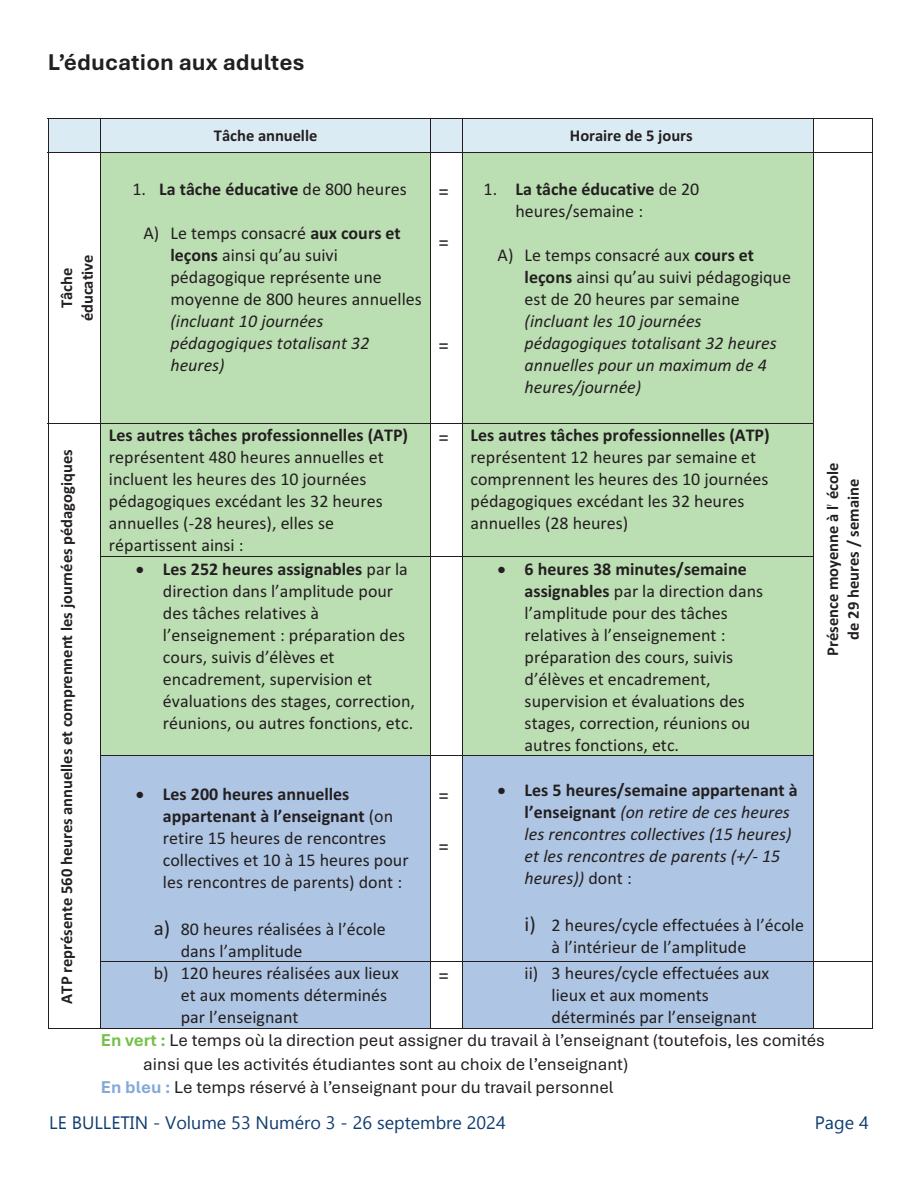
<style>
.page{position:relative;width:918px;height:1188px;background:#fff}
.page>*{position:absolute;margin:0;border:0;box-sizing:border-box;transform-origin:0 0}
.t1{font:24px "Aptos Bold 2";color:#231f20}
.t2{font:21px "Calibri 4";color:#231f20}
.t3{font:18px/22px "Calibri 4";color:#231f20}
.t4{font:italic 18px/22px "Calibri";color:#231f20}
.t5{font:18px "Aptos 2";color:#231f20}
.t6{font:18px/21.9px "Calibri 5";color:#231f20}
.t7{font:18px "Gadugi";color:#0f3c71}
.t8{font:18px "Calibri Bold 3";color:#231f20}
.t9{font:16.5px/20.7px "Calibri Bold 3";letter-spacing:-.005em;color:#231f20;text-align:center}
.s1{font-family:"Calibri 4"}
.s2{font-family:"Calibri Bold 3"}
.s3{font-family:"Calibri 5"}
.s4{font-family:"Calibri";font-style:italic}
.s5{font-family:"Calibri 4";font-style:normal}
.s6{font-family:"Calibri Bold 3";font-style:normal}
.s7{font-family:"Calibri 5";font-style:normal}
.s8{font-size:21px}
.s9{font-family:"Calibri Bold 4"}
.s10{font-family:"Calibri 4";font-size:21px}
.s11{font-family:"Calibri Bold 4";font-style:normal}
.s12{font-family:"Aptos Bold 2";color:#75c048}
.s13{font-family:"Aptos";font-weight:700;color:#83a9d7}
</style>
<div class="page">
<div style="left:48px;top:119px;width:52px;height:33px;background:#dbebf3"></div>
<div style="left:101px;top:119px;width:329px;height:33px;background:#dbebf3"></div>
<div style="left:431px;top:119px;width:31px;height:33px;background:#dbebf3"></div>
<div style="left:463px;top:119px;width:350px;height:33px;background:#dbebf3"></div>
<hr style="left:48px;top:118px;width:382px;height:1px;background:#231f20">
<hr style="left:430px;top:118px;width:442px;height:1px;background:#231f20">
<hr style="left:48px;top:119px;width:1px;height:33px;background:#231f20">
<hr style="left:100px;top:119px;width:1px;height:33px;background:#231f20">
<hr style="left:430px;top:119px;width:1px;height:33px;background:#231f20">
<hr style="left:462px;top:119px;width:1px;height:33px;background:#231f20">
<hr style="left:813px;top:119px;width:1px;height:33px;background:#231f20">
<hr style="left:872px;top:119px;width:1px;height:33px;background:#231f20">
<div style="left:101px;top:152px;width:329px;height:271px;background:#bcdeb3"></div>
<div style="left:463px;top:152px;width:350px;height:271px;background:#bcdeb3"></div>
<hr style="left:48px;top:152px;width:382px;height:1px;background:#231f20">
<hr style="left:430px;top:152px;width:442px;height:1px;background:#231f20">
<hr style="left:48px;top:152px;width:1px;height:271px;background:#231f20">
<hr style="left:100px;top:152px;width:1px;height:271px;background:#231f20">
<hr style="left:430px;top:152px;width:1px;height:271px;background:#231f20">
<hr style="left:462px;top:152px;width:1px;height:271px;background:#231f20">
<hr style="left:813px;top:152px;width:1px;height:271px;background:#231f20">
<hr style="left:872px;top:152px;width:1px;height:271px;background:#231f20">
<div style="left:101px;top:424px;width:329px;height:132px;background:#bcdeb3"></div>
<div style="left:463px;top:424px;width:350px;height:132px;background:#bcdeb3"></div>
<hr style="left:48px;top:423px;width:382px;height:1px;background:#231f20">
<hr style="left:430px;top:423px;width:384px;height:1px;background:#231f20">
<hr style="left:48px;top:424px;width:1px;height:132px;background:#231f20">
<hr style="left:100px;top:424px;width:1px;height:132px;background:#231f20">
<hr style="left:430px;top:424px;width:1px;height:132px;background:#231f20">
<hr style="left:462px;top:424px;width:1px;height:132px;background:#231f20">
<hr style="left:813px;top:424px;width:1px;height:132px;background:#231f20">
<hr style="left:872px;top:424px;width:1px;height:132px;background:#231f20">
<div style="left:101px;top:557px;width:329px;height:198px;background:#bcdeb3"></div>
<div style="left:463px;top:557px;width:350px;height:198px;background:#bcdeb3"></div>
<hr style="left:100px;top:556px;width:330px;height:1px;background:#231f20">
<hr style="left:430px;top:556px;width:384px;height:1px;background:#231f20">
<hr style="left:48px;top:557px;width:1px;height:198px;background:#231f20">
<hr style="left:100px;top:557px;width:1px;height:198px;background:#231f20">
<hr style="left:430px;top:557px;width:1px;height:198px;background:#231f20">
<hr style="left:462px;top:557px;width:1px;height:198px;background:#231f20">
<hr style="left:813px;top:557px;width:1px;height:198px;background:#231f20">
<hr style="left:872px;top:557px;width:1px;height:198px;background:#231f20">
<div style="left:101px;top:756px;width:329px;height:205px;background:#aec5e3"></div>
<div style="left:463px;top:756px;width:350px;height:205px;background:#aec5e3"></div>
<hr style="left:100px;top:755px;width:330px;height:1px;background:#231f20">
<hr style="left:430px;top:755px;width:384px;height:1px;background:#231f20">
<hr style="left:48px;top:756px;width:1px;height:205px;background:#231f20">
<hr style="left:100px;top:756px;width:1px;height:205px;background:#231f20">
<hr style="left:430px;top:756px;width:1px;height:205px;background:#231f20">
<hr style="left:462px;top:756px;width:1px;height:205px;background:#231f20">
<hr style="left:813px;top:756px;width:1px;height:205px;background:#231f20">
<hr style="left:872px;top:756px;width:1px;height:205px;background:#231f20">
<div style="left:101px;top:962px;width:329px;height:66px;background:#aec5e3"></div>
<div style="left:463px;top:962px;width:350px;height:66px;background:#aec5e3"></div>
<hr style="left:100px;top:961px;width:330px;height:1px;background:#231f20">
<hr style="left:430px;top:961px;width:442px;height:1px;background:#231f20">
<hr style="left:48px;top:962px;width:1px;height:67px;background:#231f20">
<hr style="left:48px;top:1028px;width:52px;height:1px;background:#231f20">
<hr style="left:100px;top:962px;width:1px;height:67px;background:#231f20">
<hr style="left:101px;top:1028px;width:329px;height:1px;background:#231f20">
<hr style="left:430px;top:962px;width:1px;height:67px;background:#231f20">
<hr style="left:431px;top:1028px;width:31px;height:1px;background:#231f20">
<hr style="left:462px;top:962px;width:1px;height:67px;background:#231f20">
<hr style="left:463px;top:1028px;width:350px;height:1px;background:#231f20">
<hr style="left:813px;top:962px;width:1px;height:67px;background:#231f20">
<hr style="left:814px;top:1028px;width:58px;height:1px;background:#231f20">
<hr style="left:872px;top:962px;width:1px;height:67px;background:#231f20">
<p class="t1" style="left:48px;top:52px;width:259px">L’éducation aux adultes</p>
<p class="t9" style="left:214px;top:126px;width:105px">Tâche annuelle</p>
<p class="t9" style="left:570px;top:126px;width:124px">Horaire de 5 jours</p>
<p class="t9" style="left:58px;top:321px;width:69px;rotate:-90deg">Tâche éducative</p>
<p class="t8" style="left:132px;top:183px;width:276px"><span class="s1">1.</span> La tâche éducative <span class="s1">de 800 heures</span></p>
<p class="t3" style="left:170px;top:223px;width:253px;text-indent:-27px">A) Le temps consacré <span class="s2">aux cours et leçons</span> <span class="s3">ainsi qu’au suivi </span>pédagogique représente une moyenne de 800 heures annuelles <span class="s4">(incluant 10 journées pédagogiques totalisant 32 heures)</span></p>
<p class="t2" style="left:439px;top:184px;width:12px">=</p>
<p class="t2" style="left:439px;top:235px;width:12px">=</p>
<p class="t2" style="left:439px;top:338px;width:12px">=</p>
<p class="t3" style="left:515px;top:180px;width:185px;text-indent:-32px">1. <span class="s2">La tâche éducative</span> de 20 heures/semaine :</p>
<p class="t4" style="left:525px;top:245px;width:268px;text-indent:-27px"><span class="s5">A) Le temps consacré aux</span> <span class="s6">cours et leçons</span> <span class="s7">ainsi qu’au suivi pédagogique </span><span class="s5">est de 20 heures par semaine </span>(incluant les 10 journées pédagogiques totalisant 32 heures annuelles pour un maximum de 4 heures/journée)</p>
<p class="t9" style="left:58px;top:1004px;width:556px;rotate:-90deg">ATP représente 560 heures annuelles et comprennent les journées pédagogiques</p>
<p class="t3" style="left:109px;top:426px;width:301px"><span class="s2">Les autres tâches professionnelles (ATP) </span>représentent 480 heures annuelles et incluent les heures des 10 journées pédagogiques excédant les 32 heures annuelles (-28 heures), elles se répartissent ainsi :</p>
<p class="t3" style="left:471px;top:426px;width:301px;text-indent:-32px"><span class="s8">=</span> <span class="s2">Les autres tâches professionnelles (ATP) </span>représentent 12 heures par semaine et comprennent les heures des 10 journées pédagogiques excédant les 32 heures annuelles (28 heures)</p>
<p class="t3" style="left:163px;top:559px;width:254px;text-indent:-27px">• <span class="s2">Les 252 heures assignables</span> par la <span class="s3">direction dans l’amplitude</span> pour des tâches relatives à <span class="s3">l’enseignement</span> : préparation des <span class="s3">cours, suivis d’élèves et </span>encadrement, supervision et évaluations des stages, correction, réunions, ou autres fonctions, etc.</p>
<p class="t3" style="left:525px;top:559px;width:240px;text-indent:-27px">• <span class="s2">6 heures 38 minutes/semaine assignables</span> par la direction dans <span class="s3">l’amplitude pour des</span> tâches <span class="s3">relatives à l’enseignement</span> : préparation des cours, suivis <span class="s3">d’élèves et encadrement, </span>supervision et évaluations des stages, correction, réunions ou autres fonctions, etc.</p>
<p class="t3" style="left:163px;top:784px;width:247px;text-indent:-27px">• <span class="s2">Les 200 heures annuelles appartenant à l</span><span class="s9">’enseignant</span> (on retire 15 heures de rencontres collectives et 10 à 15 heures pour les rencontres de parents) dont :</p>
<p class="t6" style="left:181px;top:919px;width:207px;text-indent:-27px"><span class="s10">a)</span> <span class="s1">80 heures réalisées</span> à l’école dans l’amplitude</p>
<p class="t4" style="left:525px;top:781px;width:275px;text-indent:-27px">• <span class="s6">Les 5 heures/semaine appartenant à </span><span class="s11">l’enseignant</span> (on retire de ces heures les rencontres collectives (15 heures) et les rencontres de parents (+/- 15 heures)) <span class="s5">dont :</span></p>
<p class="t6" style="left:552px;top:916px;width:254px;text-indent:-27px"><span class="s10">i)</span> <span class="s1">2 heures</span>/cycle effectuées à l’école à l’intérieur de l’amplitude</p>
<p class="t2" style="left:439px;top:788px;width:12px">=</p>
<p class="t2" style="left:439px;top:839px;width:12px">=</p>
<p class="t3" style="left:181px;top:964px;width:220px;text-indent:-27px">b) 120 heures réalisées aux lieux et aux moments déterminés <span class="s3">par l’enseignant</span></p>
<p class="t2" style="left:439px;top:968px;width:12px">=</p>
<p class="t3" style="left:552px;top:964px;width:219px;text-indent:-27px">ii) 3 heures/cycle effectuées aux lieux et aux moments <span class="s3">déterminés par l’enseignant</span></p>
<p class="t9" style="left:824px;top:656px;width:194px;rotate:-90deg">Présence moyenne à l<span class="s9">’</span> école de 29 heures / semaine</p>
<p class="t5" style="left:101px;top:1032px;width:726px"><span class="s12">En vert :</span> Le temps où la direction peut assigner du travail à l’enseignant (toutefois, les comités</p>
<p class="t5" style="left:143px;top:1056px;width:486px">ainsi que les activités étudiantes sont au choix de l’enseignant)</p>
<p class="t5" style="left:101px;top:1080px;width:514px"><span class="s13">En bleu :</span> Le temps réservé à l’enseignant pour du travail personnel</p>
<p class="t7" style="left:49px;top:1110px;width:458px">LE BULLETIN - Volume 53 Numéro 3 - 26 septembre 2024</p>
<p class="t7" style="left:815px;top:1110px;width:55px">Page 4</p>
</div>
